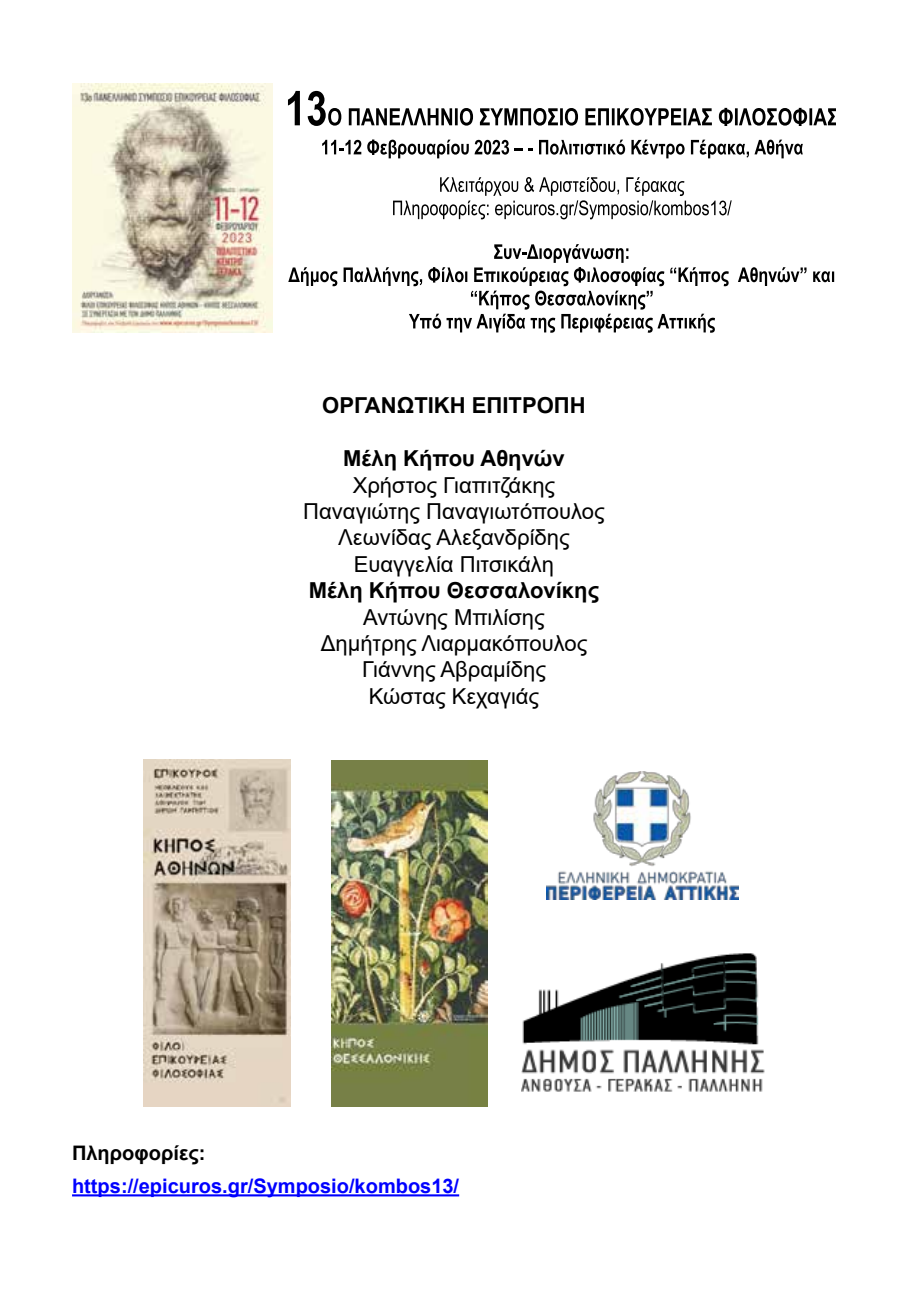
<style>
.page{position:relative;width:908px;height:1304px;background:#fff}
.page>*{position:absolute;margin:0;border:0;box-sizing:border-box;transform-origin:0 0}
.t1{font:22px/26.4px "Arial";color:#000;text-align:center}
.t2{font:700 22px "Arial";color:#000}
.t3{font:700 20px "Arial";color:#00f}
.t4{font:700 20px "Arial";color:#000}
</style>
<div class="page">
<hr style="left:72px;top:1194px;width:387px;height:2px;background:#00f">
<img style="left:72px;top:83px;width:200px;height:250px">
<svg style="left:288px;top:91px;width:547px;height:35px"></svg>
<svg style="left:322px;top:140px;width:480px;height:18px"></svg>
<svg style="left:393px;top:177px;width:338px;height:42px"></svg>
<svg style="left:288px;top:244px;width:545px;height:89px"></svg>
<img style="left:546px;top:772px;width:192px;height:128px">
<img style="left:143px;top:760px;width:147px;height:346px">
<img style="left:331px;top:760px;width:156px;height:346px">
<img style="left:521px;top:953px;width:243px;height:139px">
<p class="t2" style="left:322px;top:390px;width:265px">ΟΡΓΑΝΩΤΙΚΗ ΕΠΙΤΡΟΠΗ</p>
<p class="t2" style="left:343px;top:443px;width:223px">Μέλη Κήπου Αθηνών</p>
<p class="t1" style="left:303px;top:472px;width:303px">Χρήστος Γιαπιτζάκης<br>Παναγιώτης Παναγιωτόπουλος<br>Λεωνίδας Αλεξανδρίδης<br>Ευαγγελία Πιτσικάλη</p>
<p class="t2" style="left:309px;top:575px;width:292px">Μέλη Κήπου Θεσσαλονίκης</p>
<p class="t1" style="left:320px;top:604px;width:268px">Αντώνης Μπιλίσης<br>Δημήτρης Λιαρμακόπουλος<br>Γιάννης Αβραμίδης<br>Κώστας Κεχαγιάς</p>
<p class="t4" style="left:72px;top:1139px;width:135px">Πληροφορίες:</p>
<p class="t3" style="left:72px;top:1172px;width:388px">https://epicuros.gr/Symposio/kombos13/</p>
</div>
